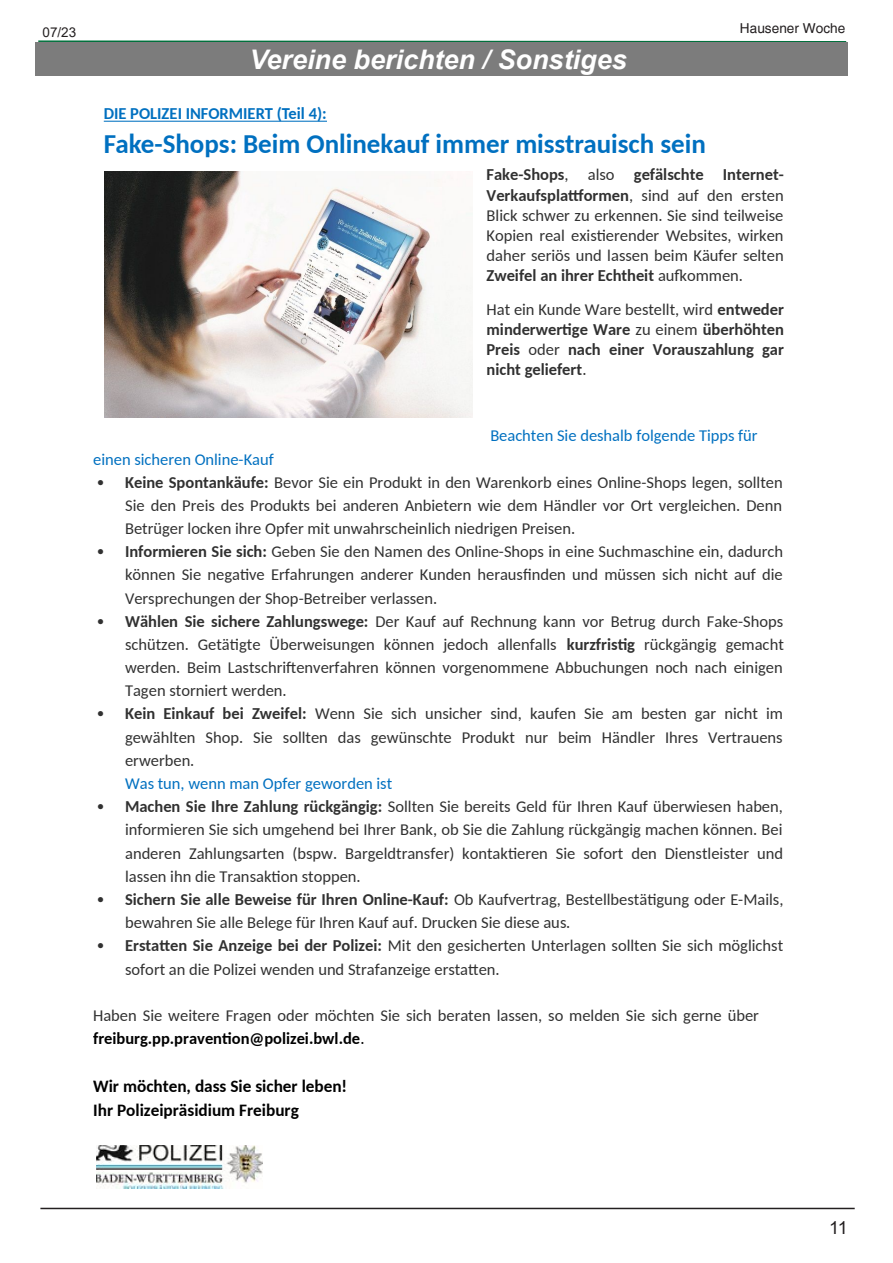
<style>
.page{position:relative;width:893px;height:1263px;background:#fff}
.page>*{position:absolute;margin:0;border:0;box-sizing:border-box;transform-origin:0 0}
.t1{font:700 27px "Carlito";color:#0070c0}
.t2{font:italic 700 27px "Arial";color:#fff}
.t3{font:18px "Arial";color:#231f20}
.t4{font:700 17.25px/24.3px "Carlito";color:#000}
.t5{font:16.5px/23.2px "Carlito";color:#313131;text-align:justify}
.t6{font:700 16.5px/20.1px "Carlito";color:#313131;text-align:justify}
.t7{font:16.5px "Carlito";color:#0070c0}
.t8{font:700 16.5px "Carlito";letter-spacing:-.005em;color:#0070c0}
.t9{font:13.65px "Helvetica";color:#231f20}
.t10{font:13.5px "Arial";color:#231f20}
.s1{font-weight:700}
.s2{font-weight:400}
.s3{font-weight:700;color:#000}
.s4{color:#000}
</style>
<div class="page">
<hr style="left:40px;top:1208px;width:815px;height:1px;background:#231f20">
<svg style="left:37px;top:40px;width:811px;height:3px;background:#689781"></svg>
<div style="left:35px;top:43px;width:812px;height:33px;background:#7c7c7c"></div>
<hr style="left:104px;top:121px;width:223px;height:1px;background:#0070c0">
<img style="left:105px;top:171px;width:368px;height:246px">
<img style="left:97px;top:1145px;width:165px;height:43px">
<p class="t10" style="left:43px;top:23px;width:35px">07/23</p>
<p class="t9" style="left:740px;top:21px;width:107px">Hausener Woche</p>
<h1 class="t2" style="left:250px;top:41px;width:379px">Vereine berichten / Sonstiges</h1>
<p class="t8" style="left:104px;top:107px;width:224px">DIE POLIZEI INFORMIERT (Teil 4):</p>
<h1 class="t1" style="left:104px;top:133px;width:604px">Fake-Shops: Beim Onlinekauf immer misstrauisch sein</h1>
<p class="t5" style="left:487px;top:165px;width:299px;line-height:20.2px"><span class="s1">Fake-Shops</span>, also <span class="s1">gefälschte Internet-Verkaufsplattformen</span>, sind auf den ersten Blick schwer zu erkennen. Sie sind teilweise Kopien real existierender Websites, wirken daher seriös und lassen beim Käufer selten <span class="s1">Zweifel an ihrer Echtheit</span> aufkommen.</p>
<p class="t6" style="left:487px;top:300px;width:299px"><span class="s2">Hat ein Kunde Ware bestellt, wird</span> entweder minderwertige Ware <span class="s2">zu einem</span> überhöhten Preis <span class="s2">oder</span> nach einer Vorauszahlung gar nicht geliefert<span class="s2">.</span></p>
<p class="t7" style="left:490px;top:428px;width:269px">Beachten Sie deshalb folgende Tipps für</p>
<p class="t7" style="left:93px;top:451px;width:182px">einen sicheren Online-Kauf</p>
<p class="t5" style="left:125px;top:471px;width:659px;text-indent:-27px">• <span class="s1">Keine Spontankäufe:</span> Bevor Sie ein Produkt in den Warenkorb eines Online-Shops legen, sollten Sie den Preis des Produkts bei anderen Anbietern wie dem Händler vor Ort vergleichen. Denn Betrüger locken ihre Opfer mit unwahrscheinlich niedrigen Preisen.</p>
<p class="t5" style="left:125px;top:541px;width:660px;text-indent:-27px">• <span class="s1">Informieren Sie sich:</span> Geben Sie den Namen des Online-Shops in eine Suchmaschine ein, dadurch können Sie negative Erfahrungen anderer Kunden herausfinden und müssen sich nicht auf die Versprechungen der Shop-Betreiber verlassen.</p>
<p class="t5" style="left:125px;top:610px;width:660px;text-indent:-27px">• <span class="s1">Wählen Sie sichere Zahlungswege:</span> Der Kauf auf Rechnung kann vor Betrug durch Fake-Shops schützen. Getätigte Überweisungen können jedoch allenfalls <span class="s1">kurzfristig</span> rückgängig gemacht werden. Beim Lastschriftenverfahren können vorgenommene Abbuchungen noch nach einigen Tagen storniert werden.</p>
<p class="t5" style="left:125px;top:703px;width:659px;text-indent:-27px">• <span class="s1">Kein Einkauf bei Zweifel:</span> Wenn Sie sich unsicher sind, kaufen Sie am besten gar nicht im gewählten Shop. Sie sollten das gewünschte Produkt nur beim Händler Ihres Vertrauens erwerben.</p>
<p class="t7" style="left:125px;top:776px;width:269px">Was tun, wenn man Opfer geworden ist</p>
<p class="t5" style="left:125px;top:795px;width:659px;text-indent:-27px">• <span class="s1">Machen Sie Ihre Zahlung rückgängig:</span> Sollten Sie bereits Geld für Ihren Kauf überwiesen haben, informieren Sie sich umgehend bei Ihrer Bank, ob Sie die Zahlung rückgängig machen können. Bei anderen Zahlungsarten (bspw. Bargeldtransfer) kontaktieren Sie sofort den Dienstleister und lassen ihn die Transaktion stoppen.</p>
<p class="t5" style="left:125px;top:888px;width:660px;text-indent:-27px">• <span class="s1">Sichern Sie alle Beweise für Ihren Online-Kauf:</span> Ob Kaufvertrag, Bestellbestätigung oder E-Mails, bewahren Sie alle Belege für Ihren Kauf auf. Drucken Sie diese aus.</p>
<p class="t5" style="left:125px;top:934px;width:660px;text-indent:-27px">• <span class="s1">Erstatten Sie Anzeige bei der Polizei:</span> Mit den gesicherten Unterlagen sollten Sie sich möglichst sofort an die Polizei wenden und Strafanzeige erstatten.</p>
<p class="t5" style="left:93px;top:1004px;width:667px">Haben Sie weitere Fragen oder möchten Sie sich beraten lassen, so melden Sie sich gerne über <span class="s3">freiburg.pp.pravention@polizei.bwl.de</span><span class="s4">.</span></p>
<p class="t4" style="left:93px;top:1075px;width:256px">Wir möchten, dass Sie sicher leben!<br>Ihr Polizeipräsidium Freiburg</p>
<p class="t3" style="left:829px;top:1215px;width:20px">11</p>
</div>
